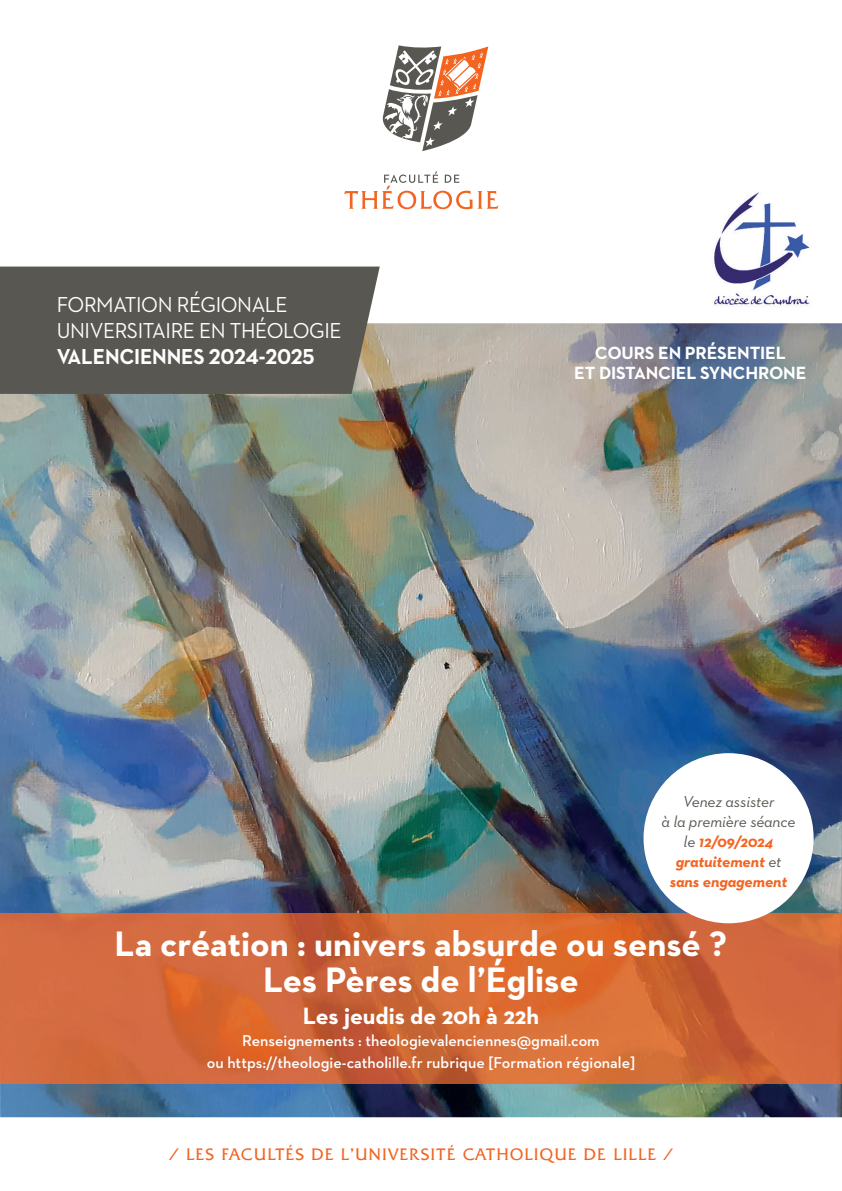
<style>
.page{position:relative;width:842px;height:1191px;background:#fff}
.page>*{position:absolute;margin:0;border:0;box-sizing:border-box;transform-origin:0 0}
.t1{font:700 36px/36px "Neutraface 2 Text";color:#fff;text-align:center}
.t2{font:700 24px "Neutraface 2 Text";color:#fff}
.t3{font:22px/26px "Neutraface 2 Text";letter-spacing:-.02em;color:#fff;scale:.95 1}
.t4{font:700 22px "Neutraface 2 Text";letter-spacing:-.01em;color:#fff;scale:.95 1}
.t5{font:700 18px/20px "Neutraface 2 Text";letter-spacing:-.01em;color:#fff;text-align:center}
.t6{font:600 16px/22px "Neutraface 2 Text";color:#fff;text-align:center}
.t7{font:italic 700 16px/20px "Neutraface 2 Text";letter-spacing:-.01em;color:#f36421;text-align:center}
.t8{font:300 16px "Quadrat Serial";letter-spacing:.1em;color:#f36421}
.s1{font-weight:400;color:#585752}
</style>
<div class="page">
<img style="left:0;top:323px;width:842px;height:794px">
<div style="left:0;top:266px;width:380px;height:128px;background:#585752"></div>
<svg style="left:344px;top:172px;width:154px;height:37px"></svg>
<svg style="left:382px;top:45px;width:106px;height:106px"></svg>
<img style="left:0;top:913px;width:842px;height:170px">
<img style="left:714px;top:192px;width:96px;height:113px">
<div style="left:643px;top:753px;width:171px;height:170px;background:#fff;border-radius:50%"></div>
<h3 class="t3" style="left:57px;top:291px;width:301px">FORMATION RÉGIONALE<br>UNIVERSITAIRE EN THÉOLOGIE</h3>
<h3 class="t4" style="left:57px;top:342px;width:273px">VALENCIENNES 2024-2025</h3>
<p class="t5" style="left:574px;top:343px;width:234px">COURS EN PRÉSENTIEL<br>ET DISTANCIEL SYNCHRONE</p>
<p class="t7" style="left:661px;top:791px;width:136px"><span class="s1">Venez assister<br>à la première séance le</span> 12/09/2024 gratuitement <span class="s1">et </span>sans engagement</p>
<h1 class="t1" style="left:115px;top:925px;width:614px">La création : univers absurde ou sensé ?<br>Les Pères de l’Église</h1>
<h2 class="t2" style="left:303px;top:1000px;width:238px">Les jeudis de 20h à 22h</h2>
<p class="t6" style="left:207px;top:1029px;width:430px">Renseignements : theologievalenciennes@gmail.com<br>ou https://theologie-catholille.fr rubrique [Formation régionale]</p>
<p class="t8" style="left:170px;top:1145px;width:505px">/ LES FACULTÉS DE L’UNIVERSITÉ CATHOLIQUE DE LILLE /</p>
</div>
